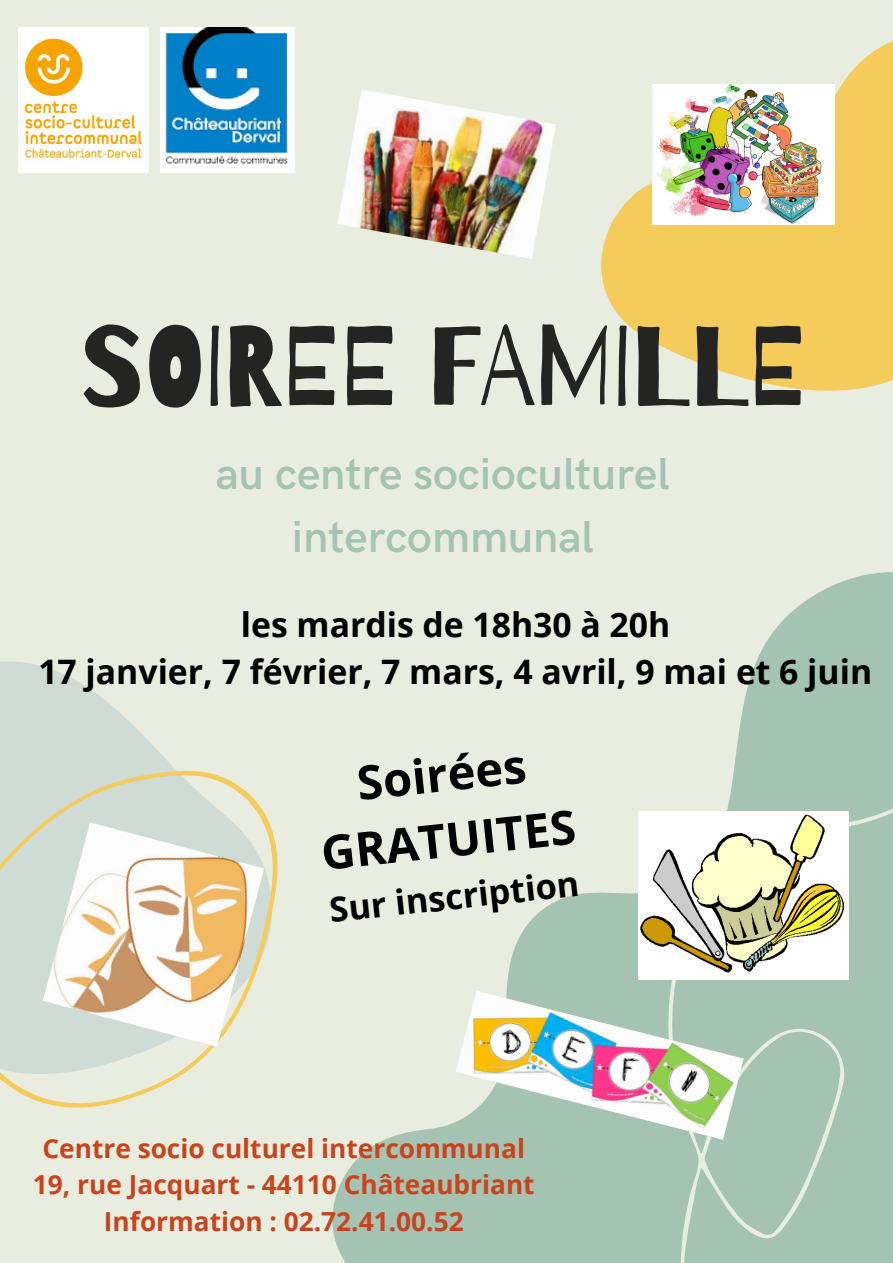
<style>
.page{position:relative;width:893px;height:1263px;background:#e8eddf}
.page>*{position:absolute;margin:0;border:0;box-sizing:border-box;transform-origin:0 0}
.t1{font:112.5px "Barriecito";color:#242423}
.t2{font:700 47.1px/65.8px "Open Sans";color:#000;text-align:center}
.t3{font:600 45px/63px "HK Grotesk";color:#a4c3b2;text-align:center}
.t4{font:700 34.35px "Open Sans";color:#000}
.t5{font:700 33.75px/47.2px "Open Sans";color:#000;text-align:center}
.t6{font:700 26.25px/36.6px "Open Sans";color:#c8441e;text-align:center}
</style>
<div class="page">
<svg style="left:601px;top:41px;width:292px;height:350px;fill:#f5cb5c"></svg>
<svg style="left:0;top:661px;width:173px;height:106px;fill:#cfdbd5"></svg>
<svg style="left:0;top:767px;width:278px;height:341px;fill:#cfdbd5"></svg>
<svg style="left:332px;top:1127px;width:108px;height:136px;fill:#a4c3b2"></svg>
<svg style="left:440px;top:572px;width:453px;height:691px;fill:#a4c3b2"></svg>
<img style="left:639px;top:812px;width:209px;height:168px">
<img style="left:456px;top:991px;width:287px;height:149px">
<img style="left:18px;top:27px;width:131px;height:145px">
<img style="left:43px;top:822px;width:221px;height:225px">
<img style="left:161px;top:27px;width:134px;height:145px">
<img style="left:338px;top:90px;width:218px;height:169px">
<img style="left:652px;top:85px;width:183px;height:140px">
<h1 class="t1" style="left:80px;top:297px;width:728px">SOIREE FAMILLE</h1>
<h3 class="t3" style="left:216px;top:444px;width:455px">au centre socioculturel intercommunal</h3>
<p class="t5" style="left:38px;top:600px;width:835px">les mardis de 18h30 à 20h<br>17 janvier, 7 février, 7 mars, 4 avril, 9 mai et 6 juin</p>
<h2 class="t2" style="left:311px;top:754px;width:257px;rotate:-6deg">Soirées<br>GRATUITES</h2>
<h3 class="t4" style="left:327px;top:885px;width:252px;rotate:-6deg">Sur inscription</h3>
<p class="t6" style="left:33px;top:1129px;width:503px">Centre socio culturel intercommunal<br>19, rue Jacquart - 44110 Châteaubriant<br>Information : 02.72.41.00.52</p>
</div>
